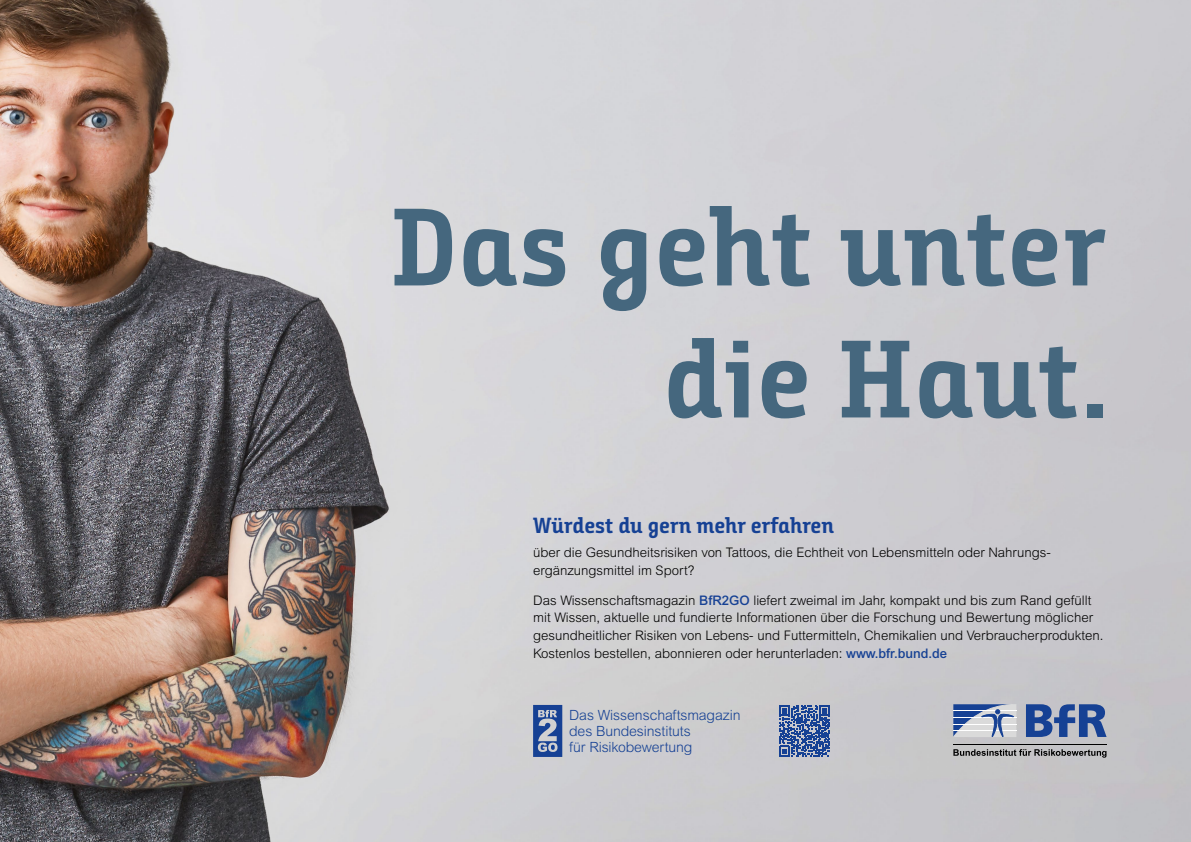
<style>
.page{position:relative;width:1191px;height:842px;background:#fff}
.page>*{position:absolute;margin:0;border:0;box-sizing:border-box;transform-origin:0 0}
.t1{font:110px/132px "Bunday Slab Bold Up";letter-spacing:.005em;color:#45677e;text-align:right}
.t2{font:22px "Bunday Slab Bold Up";color:#164194}
.t3{font:300 14.1px/16.1px "Arial MT Std";letter-spacing:-.01em;color:#164194}
.t4{font:300 13.2px/17.6px "Arial MT Pro";color:#000}
.s1{font-weight:500;color:#164194}
</style>
<div class="page">
<img style="left:0;top:0;width:1191px;height:842px">
<svg style="left:779px;top:705px;width:51px;height:51px;background:#506da6"></svg>
<svg style="left:953px;top:749px;width:153px;height:9px"></svg>
<svg style="left:953px;top:704px;width:63px;height:33px;background:#97a7c4"></svg>
<svg style="left:1026px;top:704px;width:80px;height:33px;background:#536fa6"></svg>
<hr style="left:953px;top:744px;width:153px;height:1px;background:#000">
<svg style="left:533px;top:705px;width:29px;height:52px;background:#506ea7"></svg>
<h1 class="t1" style="left:390px;top:181px;width:720px">Das geht unter die Haut.</h1>
<h2 class="t2" style="left:533px;top:512px;width:302px">Würdest du gern mehr erfahren</h2>
<p class="t4" style="left:533px;top:544px;width:519px">über die Gesundheitsrisiken von Tattoos, die Echtheit von Lebensmitteln oder Nahrungs&shy;ergänzungsmittel im Sport?</p>
<p class="t4" style="left:533px;top:592px;width:572px">Das Wissenschaftsmagazin <span class="s1">BfR2GO</span> liefert zweimal im Jahr, kompakt und bis zum Rand gefüllt mit Wissen, aktuelle und fundierte Informationen über die Forschung und Bewertung möglicher gesundheitlicher Risiken von Lebens- und Futtermitteln, Chemikalien und Verbraucherprodukten.<br>Kostenlos bestellen, abonnieren oder herunterladen: <span class="s1">www.bfr.bund.de</span></p>
<p class="t3" style="left:569px;top:707px;width:173px">Das Wissenschaftsmagazin des Bundesinstituts<br>für Risikobewertung</p>
</div>
